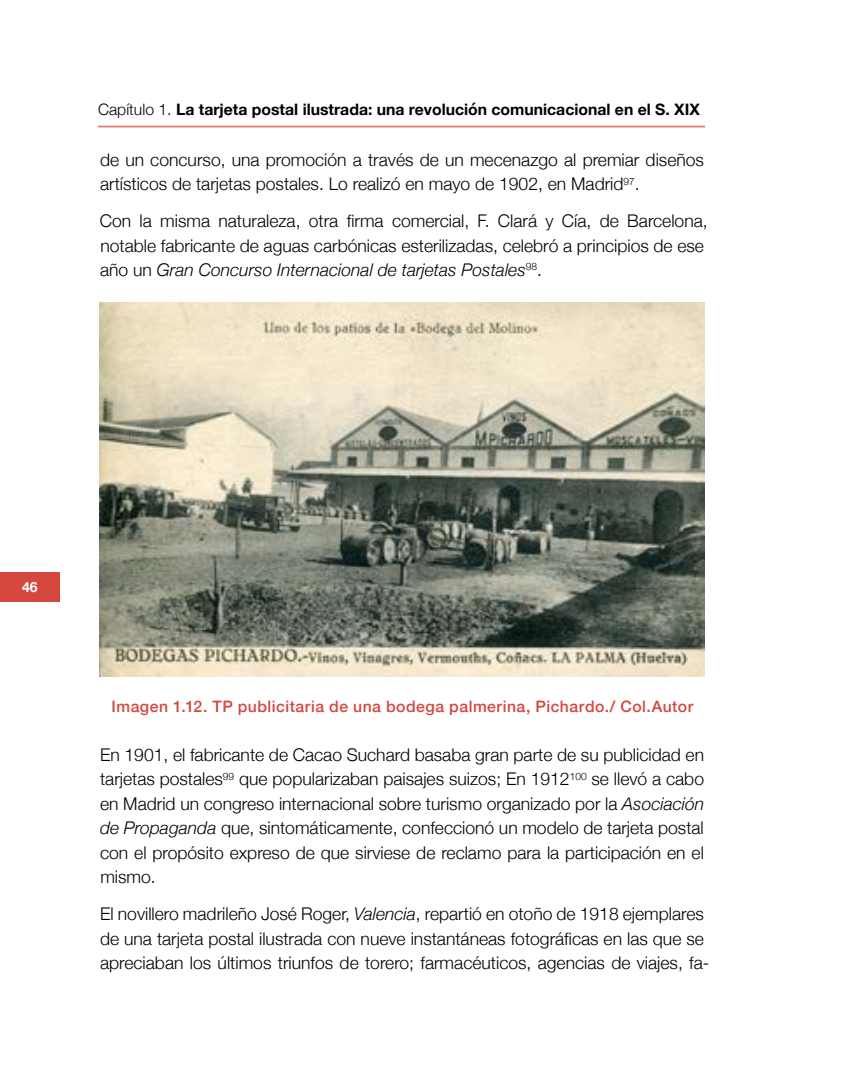
<style>
.page{position:relative;width:844px;height:1092px;background:#fff}
.page>*{position:absolute;margin:0;border:0;box-sizing:border-box;transform-origin:0 0}
.t1{font:300 17.5px/24.5px "Helvetica Neue";color:#000}
.t2{font:700 15.75px "Helvetica Neue";color:#000}
.t3{font:500 15.75px "Helvetica Neue";letter-spacing:.03em;color:#d4483e}
.t4{font:700 14px "Helvetica Neue";color:#fff}
.s1{font-weight:300}
.s2{font-style:italic}
</style>
<div class="page">
<div style="left:0;top:572px;width:60px;height:29px;background:#d4483e"></div>
<hr style="left:98px;top:126px;width:606px;height:1px;background:#df7a68">
<img style="left:99px;top:303px;width:605px;height:373px">
<p class="t2" style="left:98px;top:97px;width:603px"><span class="s1">Capítulo 1.</span> La tarjeta postal ilustrada: una revolución comunicacional en el S. XIX</p>
<p class="t1" style="left:100px;top:146px;width:605px">de un concurso, una promoción a través de un mecenazgo al premiar diseños artísticos de tarjetas postales. Lo realizó en mayo de 1902, en Madrid<sup>97</sup>.</p>
<p class="t1" style="left:100px;top:207px;width:609px">Con la misma naturaleza, otra firma comercial, F. Clará y Cía, de Barcelona, notable fabricante de aguas carbónicas esterilizadas, celebró a principios de ese año un <span class="s2">Gran Concurso Internacional de tarjetas Postales</span><sup>98</sup>.</p>
<p class="t4" style="left:22px;top:575px;width:17px">46</p>
<p class="t3" style="left:112px;top:693px;width:583px">Imagen 1.12. TP publicitaria de una bodega palmerina, Pichardo./ Col.Autor</p>
<p class="t1" style="left:100px;top:741px;width:605px;text-align:justify">En 1901, el fabricante de Cacao Suchard basaba gran parte de su publicidad en tarjetas postales<sup>99</sup> que popularizaban paisajes suizos; En 1912<sup>100</sup> se llevó a cabo en Madrid un congreso internacional sobre turismo organizado por la <span class="s2">Asociación de Propaganda</span> que, sintomáticamente, confeccionó un modelo de tarjeta postal con el propósito expreso de que sirviese de reclamo para la participación en el mismo.</p>
<p class="t1" style="left:100px;top:900px;width:610px">El novillero madrileño José Roger, <span class="s2">Valencia</span>, repartió en otoño de 1918 ejemplares de una tarjeta postal ilustrada con nueve instantáneas fotográficas en las que se apreciaban los últimos triunfos de torero; farmacéuticos, agencias de viajes, fa-</p>
</div>
